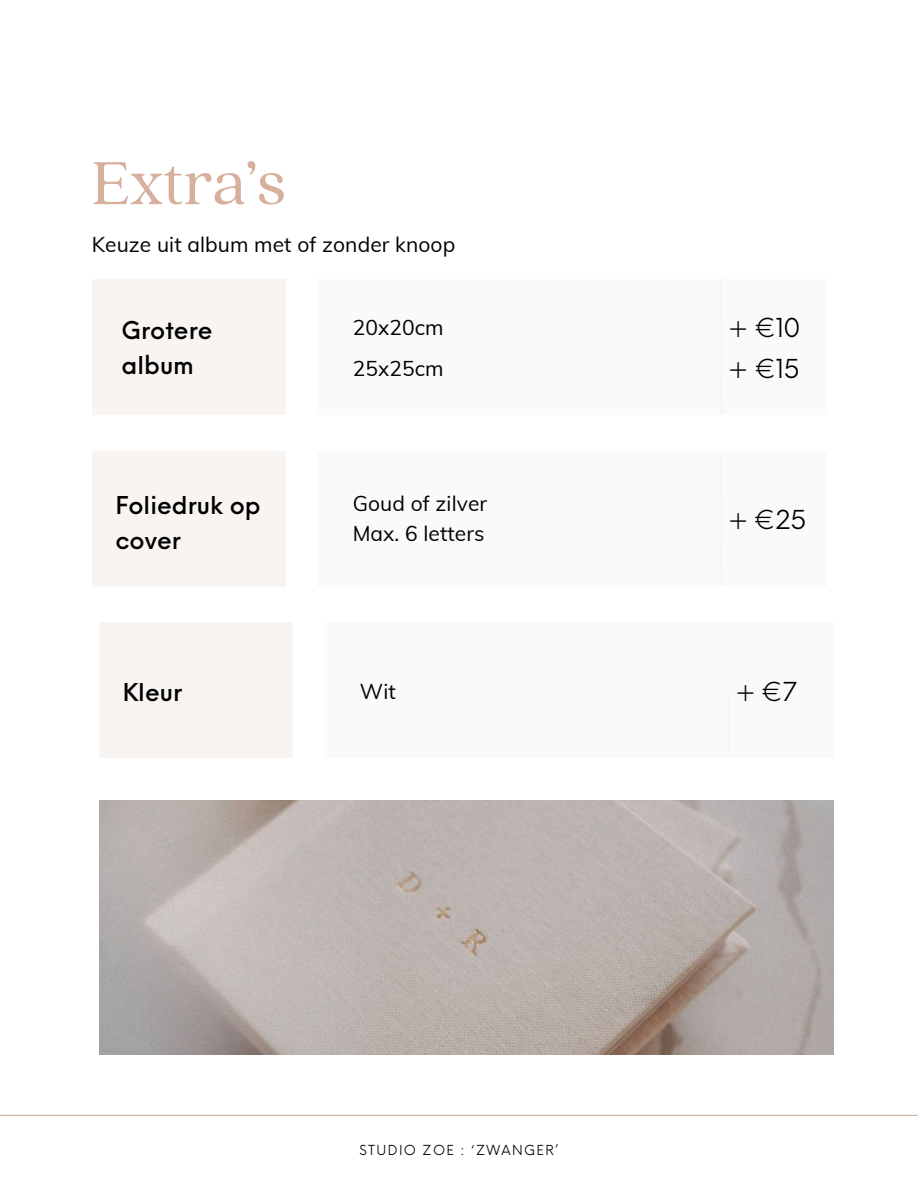
<style>
.page{position:relative;width:918px;height:1188px;background:#fff}
.page>*{position:absolute;margin:0;border:0;box-sizing:border-box;transform-origin:0 0}
.t1{font:67.5px "Quincy CF";color:#d6af9d}
.t2{font:25.5px "Neue Einstellung";color:#000}
.t3{font:500 24px/34.8px "Neue Einstellung";color:#000}
.t4{font:21px/30.3px "Muli";letter-spacing:.005em;color:#000}
.t5{font:13.5px "Neue Einstellung";letter-spacing:.1em;color:#000}
</style>
<div class="page">
<hr style="left:0;top:1115px;width:918px;height:1px;background:#d6af9d">
<div style="left:92px;top:279px;width:193px;height:136px;background:#f8f4f1"></div>
<div style="left:317px;top:279px;width:509px;height:136px;background:#fbfaf8"></div>
<div style="left:92px;top:451px;width:193px;height:136px;background:#f8f4f1"></div>
<div style="left:317px;top:451px;width:509px;height:135px;background:#fbfaf8"></div>
<div style="left:99px;top:623px;width:193px;height:135px;background:#f8f4f1"></div>
<div style="left:324px;top:623px;width:509px;height:135px;background:#fbfaf8"></div>
<img style="left:99px;top:800px;width:735px;height:255px">
<h2 class="t1" style="left:92px;top:139px;width:195px">Extra’s</h2>
<p class="t4" style="left:92px;top:229px;width:365px">Keuze uit album met of zonder knoop</p>
<h4 class="t3" style="left:122px;top:311px;width:93px">Grotere album</h4>
<h4 class="t4" style="left:353px;top:311px;width:93px">20x20cm</h4>
<h2 class="t2" style="left:728px;top:305px;width:74px">+ €10</h2>
<h3 class="t4" style="left:353px;top:353px;width:93px">25x25cm</h3>
<h4 class="t2" style="left:728px;top:346px;width:73px">+ €15</h4>
<h4 class="t3" style="left:115px;top:486px;width:147px">Foliedruk op cover</h4>
<h3 class="t4" style="left:353px;top:488px;width:136px">Goud of zilver<br>Max. 6 letters</h3>
<h3 class="t2" style="left:728px;top:497px;width:80px">+ €25</h3>
<h2 class="t3" style="left:123px;top:672px;width:61px">Kleur</h2>
<h3 class="t4" style="left:360px;top:675px;width:37px">Wit</h3>
<h4 class="t2" style="left:735px;top:669px;width:63px">+ €7</h4>
<h1 class="t5" style="left:360px;top:1138px;width:200px">STUDIO ZOE : ‘ZWANGER’</h1>
</div>
